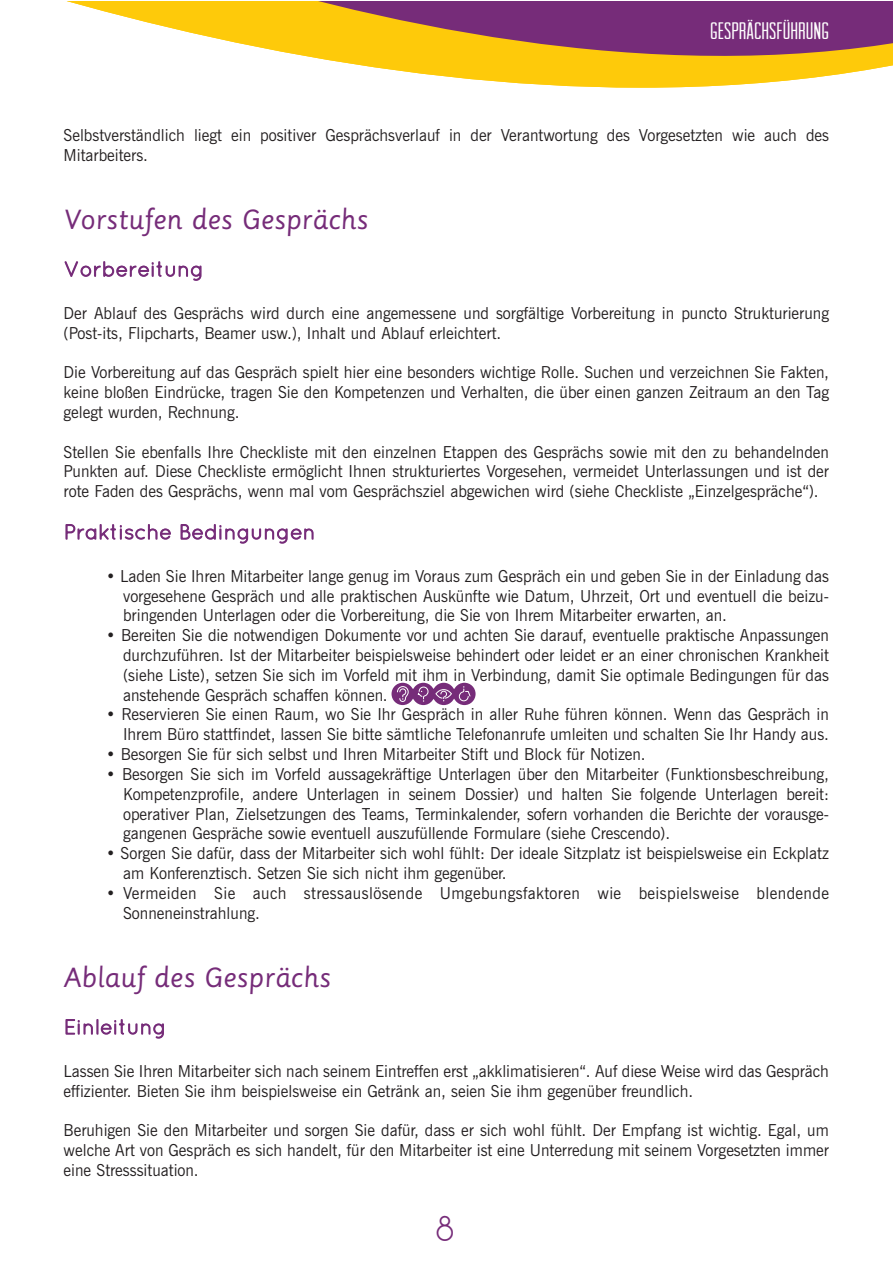
<style>
.page{position:relative;width:893px;height:1263px;background:#fff}
.page>*{position:absolute;margin:0;border:0;box-sizing:border-box;transform-origin:0 0}
.t1{font:36px "Quicksand";color:#762c79}
.t2{font:27px "Sassoon Primary";color:#762c79}
.t3{font:24px "Arvil Sans";color:#fff}
.t4{font:21px "Quicksand";letter-spacing:-.005em;color:#762c79}
.t5{font:16.5px/19.8px "News Gothic BT";color:#231f20;text-align:justify;scale:.96 1}
.t6{font:16.5px/19.8px "News Gothic BT";letter-spacing:.025em;color:#231f20;scale:.96 1}
</style>
<div class="page">
<svg style="left:391px;top:682px;width:85px;height:24px"></svg>
<svg style="left:67px;top:1px;width:826px;height:87px"></svg>
<h3 class="t3" style="left:710px;top:17px;width:120px">GESPRÄCHSFÜHRUNG</h3>
<p class="t5" style="left:64px;top:126px;width:799px">Selbstverständlich liegt ein positiver Gesprächsverlauf in der Verantwortung des Vorgesetzten wie auch des<br>Mitarbeiters.</p>
<h2 class="t2" style="left:64px;top:208px;width:307px">Vorstufen des Gesprächs</h2>
<p class="t4" style="left:64px;top:262px;width:142px">Vorbereitung</p>
<p class="t5" style="left:64px;top:304px;width:799px">Der Ablauf des Gesprächs wird durch eine angemessene und sorgfältige Vorbereitung in puncto Strukturierung (Post-its, Flipcharts, Beamer usw.), Inhalt und Ablauf erleichtert.</p>
<p class="t5" style="left:64px;top:364px;width:799px">Die Vorbereitung auf das Gespräch spielt hier eine besonders wichtige Rolle. Suchen und verzeichnen Sie Fakten, keine bloßen Eindrücke, tragen Sie den Kompetenzen und Verhalten, die über einen ganzen Zeitraum an den Tag gelegt wurden, Rechnung.</p>
<p class="t5" style="left:64px;top:443px;width:799px">Stellen Sie ebenfalls Ihre Checkliste mit den einzelnen Etappen des Gesprächs sowie mit den zu behandelnden Punkten auf. Diese Checkliste ermöglicht Ihnen strukturiertes Vorgesehen, vermeidet Unterlassungen und ist der rote Faden des Gesprächs, wenn mal vom Gesprächsziel abgewichen wird (siehe Checkliste „Einzelgespräche“).</p>
<p class="t4" style="left:64px;top:525px;width:253px">Praktische Bedingungen</p>
<p class="t5" style="left:123px;top:567px;width:737px;text-indent:-17px">• Laden Sie Ihren Mitarbeiter lange genug im Voraus zum Gespräch ein und geben Sie in der Einladung das vorgesehene Gespräch und alle praktischen Auskünfte wie Datum, Uhrzeit, Ort und eventuell die beizu&shy;bringenden Unterlagen oder die Vorbereitung, die Sie von Ihrem Mitarbeiter erwarten, an.</p>
<p class="t5" style="left:123px;top:627px;width:737px;text-indent:-17px">• Bereiten Sie die notwendigen Dokumente vor und achten Sie darauf, eventuelle praktische Anpassungen durchzuführen. Ist der Mitarbeiter beispielsweise behindert oder leidet er an einer chronischen Krankheit (siehe Liste), setzen Sie sich im Vorfeld mit ihm in Verbindung, damit Sie optimale Bedingungen für das anstehende Gespräch schaffen können.</p>
<p class="t5" style="left:106px;top:706px;width:754px;text-align:right">• Reservieren Sie einen Raum, wo Sie Ihr Gespräch in aller Ruhe führen können. Wenn das Gespräch in<br>Ihrem Büro stattfindet, lassen Sie bitte sämtliche Telefonanrufe umleiten und schalten Sie Ihr Handy aus.</p>
<p class="t5" style="left:106px;top:745px;width:563px">• Besorgen Sie für sich selbst und Ihren Mitarbeiter Stift und Block für Notizen.</p>
<p class="t5" style="left:123px;top:765px;width:737px;text-indent:-17px">• Besorgen Sie sich im Vorfeld aussagekräftige Unterlagen über den Mitarbeiter (Funktionsbeschreibung, Kompetenzprofile, andere Unterlagen in seinem Dossier) und halten Sie folgende Unterlagen bereit: operativer Plan, Zielsetzungen des Teams, Terminkalender, sofern vorhanden die Berichte der vorausge&shy;gangenen Gespräche sowie eventuell auszufüllende Formulare (siehe Crescendo).</p>
<p class="t5" style="left:123px;top:844px;width:737px;text-indent:-17px">• Sorgen Sie dafür, dass der Mitarbeiter sich wohl fühlt: Der ideale Sitzplatz ist beispielsweise ein Eckplatz am Konferenztisch. Setzen Sie sich nicht ihm gegenüber.</p>
<p class="t6" style="left:123px;top:884px;width:737px;text-indent:-17px">• Vermeiden Sie auch stressauslösende Umgebungsfaktoren wie beispielsweise blendende<br>Sonneneinstrahlung.</p>
<h2 class="t2" style="left:64px;top:966px;width:269px">Ablauf des Gesprächs</h2>
<p class="t4" style="left:64px;top:1020px;width:104px">Einleitung</p>
<p class="t5" style="left:64px;top:1062px;width:799px">Lassen Sie Ihren Mitarbeiter sich nach seinem Eintreffen erst „akklimatisieren“. Auf diese Weise wird das Gespräch effizienter. Bieten Sie ihm beispielsweise ein Getränk an, seien Sie ihm gegenüber freundlich.</p>
<p class="t5" style="left:64px;top:1121px;width:799px">Beruhigen Sie den Mitarbeiter und sorgen Sie dafür, dass er sich wohl fühlt. Der Empfang ist wichtig. Egal, um welche Art von Gespräch es sich handelt, für den Mitarbeiter ist eine Unterredung mit seinem Vorgesetzten immer eine Stresssituation.</p>
<h1 class="t1" style="left:435px;top:1217px;width:24px">8</h1>
</div>
